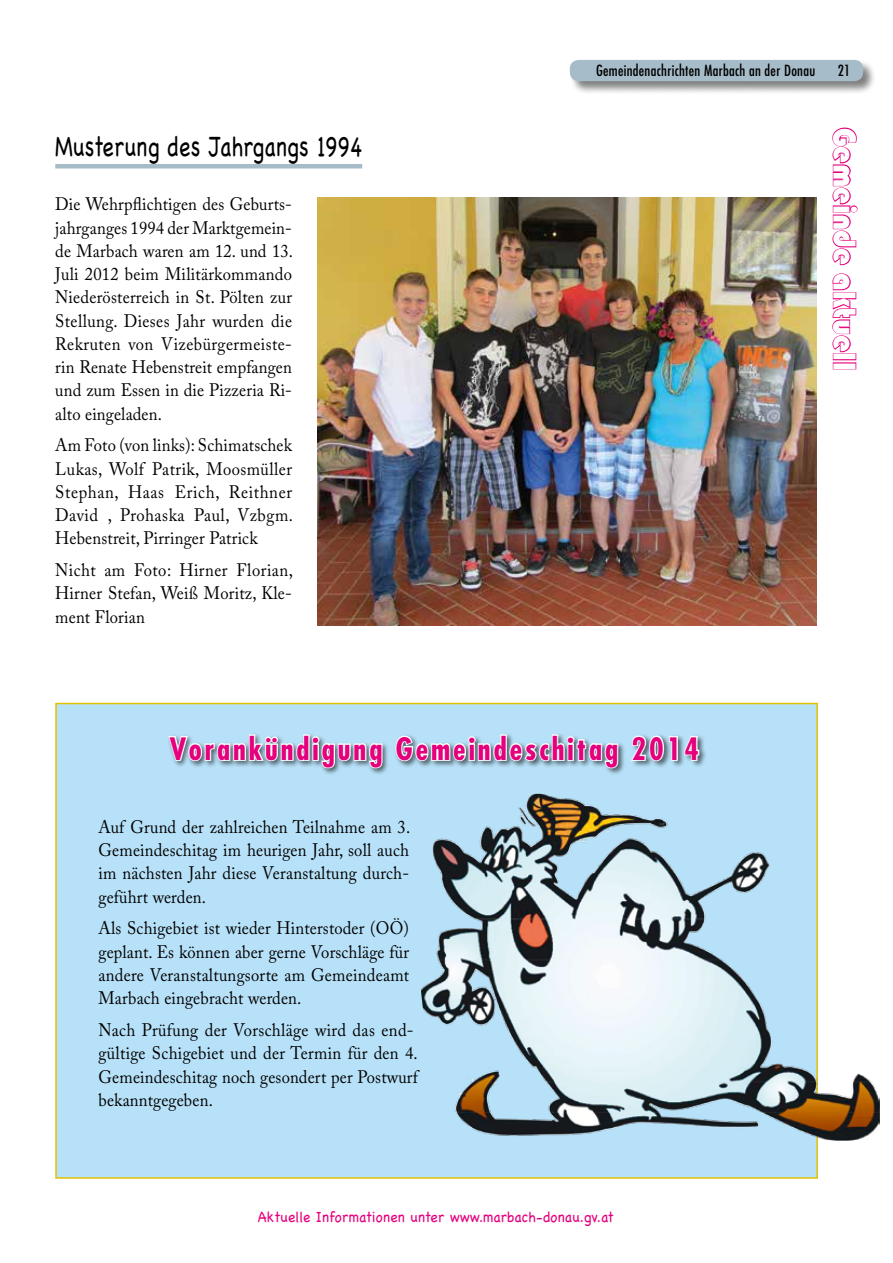
<style>
.page{position:relative;width:893px;height:1263px;background:#fff}
.page>*{position:absolute;margin:0;border:0;box-sizing:border-box;transform-origin:0 0}
.t1{font:33px "Bauhaus 93";letter-spacing:.01em;color:#fff;scale:.92 1}
.t2{font:700 condensed 30px "Futura";letter-spacing:.1em;color:#e5007d}
.t3{font:28.5px "Chalkboard";letter-spacing:.01em;color:#000;scale:.75 1}
.t4{font:18px/23.2px "Adobe Caslon Pro";letter-spacing:.01em;color:#000;text-align:justify;scale:.92 1}
.t5{font:15px "Chalkboard";letter-spacing:.01em;color:#e5007d;scale:.92 1}
.t6{font:condensed 15px "Futura";letter-spacing:.02em;color:#000}
</style>
<div class="page">
<div style="left:569px;top:59px;width:308px;height:36px;background:#000;opacity:.5"></div>
<div style="left:570px;top:60px;width:293px;height:21px;background:#a6bcc8;border-radius:9px"></div>
<svg style="left:832px;top:127px;width:26px;height:139px"></svg>
<svg style="left:832px;top:273px;width:25px;height:80px"></svg>
<div style="left:833px;top:353px;width:23px;height:7px;border:2px solid #e5007d"></div>
<div style="left:833px;top:362px;width:23px;height:7px;border:2px solid #e5007d"></div>
<hr style="left:55px;top:164px;width:307px;height:4px;background:#a6bcc8">
<img style="left:317px;top:197px;width:499px;height:428px">
<div style="left:55px;top:703px;width:763px;height:476px;background:#b7e1f8;border:2px solid #e3c200"></div>
<img style="left:421px;top:794px;width:459px;height:347px">
<div style="left:167px;top:733px;width:540px;height:42px;background:#000;opacity:.55"></div>
<svg style="left:167px;top:733px;width:217px;height:42px"></svg>
<svg style="left:394px;top:733px;width:225px;height:42px"></svg>
<svg style="left:629px;top:733px;width:71px;height:30px"></svg>
<h3 class="t3" style="left:55px;top:129px;width:411px">Musterung des Jahrgangs 1994</h3>
<p class="t4" style="left:55px;top:192px;width:260px">Die Wehrpflichtigen des Geburts&shy;jahrganges 1994 der Marktgemein&shy;de Marbach waren am 12. und 13.<br>Juli 2012 beim Militärkommando Niederösterreich in St. Pölten zur Stellung. Dieses Jahr wurden die Rekruten von Vizebürgermeiste&shy;rin Renate Hebenstreit empfangen und zum Essen in die Pizzeria Ri&shy;alto eingeladen.</p>
<p class="t4" style="left:55px;top:433px;width:260px">Am Foto (von links): Schimatschek Lukas, Wolf Patrik, Moosmüller Stephan, Haas Erich, Reithner David , Prohaska Paul, Vzbgm.<br>Hebenstreit, Pirringer Patrick</p>
<p class="t4" style="left:55px;top:558px;width:260px">Nicht am Foto: Hirner Florian, Hirner Stefan, Weiß Moritz, Kle&shy;ment Florian</p>
<p class="t6" style="left:596px;top:61px;width:221px">Gemeindenachrichten Marbach an der Donau</p>
<p class="t6" style="left:838px;top:61px;width:14px">21</p>
<h1 class="t1" style="left:863px;top:128px;width:265px;rotate:90deg">Gemeinde aktuell</h1>
<h2 class="t2" style="left:170px;top:729px;width:531px">Vorankündigung Gemeindeschitag 2014</h2>
<p class="t4" style="left:99px;top:815px;width:340px">Auf Grund der zahlreichen Teilnahme am 3.<br>Gemeindeschitag im heurigen Jahr, soll auch im nächsten Jahr diese Veranstaltung durch&shy;geführt werden.</p>
<p class="t4" style="left:99px;top:917px;width:339px">Als Schigebiet ist wieder Hinterstoder (OÖ) geplant. Es können aber gerne Vorschläge für andere Veranstaltungsorte am Gemeindeamt Marbach eingebracht werden.</p>
<p class="t4" style="left:99px;top:1018px;width:349px;text-align:left">Nach Prüfung der Vorschläge wird das end&shy;gültige Schigebiet und der Termin für den 4.<br>Gemeindeschitag noch gesondert per Postwurf bekanntgegeben.</p>
<p class="t5" style="left:258px;top:1208px;width:389px">Aktuelle Informationen unter www.marbach-donau.gv.at</p>
</div>
